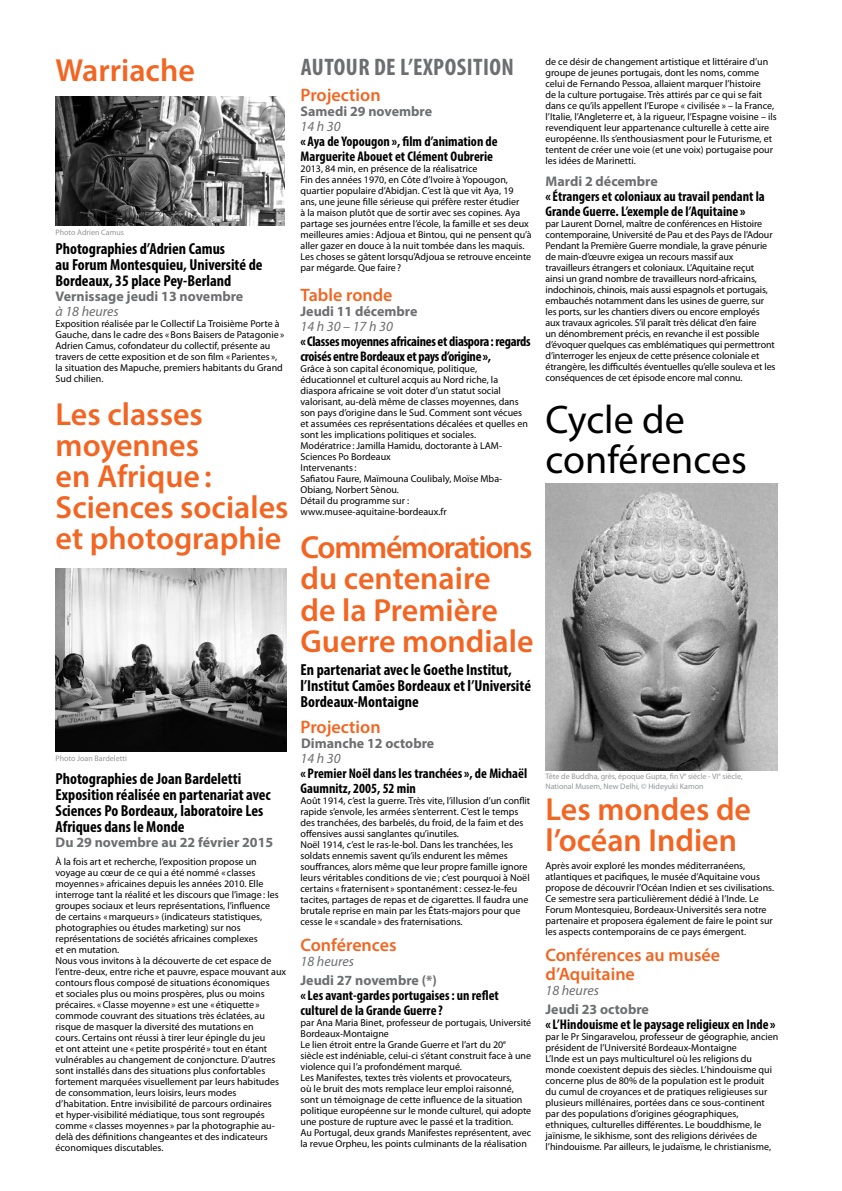
<style>
.page{position:relative;width:842px;height:1191px;background:#fff}
.page>*{position:absolute;margin:0;border:0;box-sizing:border-box;transform-origin:0 0}
.t1{font:40px/40px "Myriad Pro";color:#000}
.t2{font:600 32px/31px "Myriad Pro";color:#f26522}
.t3{font:700 condensed 24px "Myriad Pro";letter-spacing:.02em;color:#6d6e71}
.t4{font:600 18px/19px "Myriad Pro";color:#f26522}
.t5{font:700 condensed 16px/16px "Myriad Pro";color:#000}
.t6{font:700 condensed 14px/15px "Myriad Pro";color:#000}
.t7{font:700 14px "Myriad Pro";color:#6d6e71}
.t8{font:700 condensed 14px/15px "Myriad Pro";letter-spacing:-.02em;color:#000}
.t9{font:italic 14px "Myriad Pro";color:#6d6e71}
.t10{font:10px/11px "Myriad Pro";color:#000}
.t11{font:8px/9.6px "Myriad Pro";color:#939598}
</style>
<div class="page">
<img style="left:56px;top:97px;width:228px;height:128px">
<img style="left:56px;top:569px;width:231px;height:182px">
<img style="left:545px;top:483px;width:232px;height:287px">
<h2 class="t2" style="left:56px;top:54px;width:141px">Warriache</h2>
<p class="t11" style="left:56px;top:227px;width:70px">Photo Adrien Camus</p>
<h3 class="t5" style="left:56px;top:240px;width:209px">Photographies d’Adrien Camus<br>au Forum Montesquieu, Université de<br>Bordeaux, 35 place Pey-Berland</h3>
<h3 class="t7" style="left:56px;top:287px;width:189px">Vernissage jeudi 13 novembre</h3>
<h3 class="t9" style="left:56px;top:303px;width:65px">à 18 heures</h3>
<p class="t10" style="left:56px;top:318px;width:230px">Exposition réalisée par le Collectif La Troisième Porte à Gauche, dans le cadre des «Bons Baisers de Patagonie» Adrien Camus, cofondateur du collectif, présente au travers de cette exposition et de son film «Parientes », la situation des Mapuche, premiers habitants du Grand Sud chilien.</p>
<h2 class="t2" style="left:56px;top:398px;width:234px">Les classes moyennes<br>en Afrique:<br>Sciences sociales et photographie</h2>
<p class="t11" style="left:56px;top:753px;width:73px">Photo Joan Bardeletti</p>
<h3 class="t5" style="left:56px;top:770px;width:217px">Photographies de Joan Bardeletti Exposition réalisée en partenariat avec Sciences Po Bordeaux, laboratoire Les Afriques dans le Monde</h3>
<h3 class="t7" style="left:56px;top:833px;width:219px">Du 29 novembre au 22 février 2015</h3>
<p class="t10" style="left:56px;top:856px;width:232px">À la fois art et recherche, l’exposition propose un voyage au cœur de ce qui a été nommé « classes moyennes » africaines depuis les années 2010. Elle interroge tant la réalité et les discours que l’image : les groupes sociaux et leurs représentations, l’influence<br>de certains «marqueurs » (indicateurs statistiques, photographies ou études marketing) sur nos représentations de sociétés africaines complexes<br>et en mutation.<br>Nous vous invitons à la découverte de cet espace de l’entre-deux, entre riche et pauvre, espace mouvant aux contours flous composé de situations économiques<br>et sociales plus ou moins prospères, plus ou moins précaires. «Classe moyenne» est une «étiquette» commode couvrant des situations très éclatées, au risque de masquer la diversité des mutations en<br>cours. Certains ont réussi à tirer leur épingle du jeu<br>et ont atteint une «petite prospérité» tout en étant vulnérables au changement de conjoncture. D’autres sont installés dans des situations plus confortables fortement marquées visuellement par leurs habitudes de consommation, leurs loisirs, leurs modes d’habitation. Entre invisibilité de parcours ordinaires<br>et hyper-visibilité médiatique, tous sont regroupés comme « classes moyennes » par la photographie au&shy;delà des définitions changeantes et des indicateurs économiques discutables.</p>
<h3 class="t3" style="left:301px;top:52px;width:215px">AUTOUR DE L’EXPOSITION</h3>
<h3 class="t4" style="left:301px;top:85px;width:82px">Projection</h3>
<h3 class="t7" style="left:301px;top:102px;width:133px">Samedi 29 novembre</h3>
<h3 class="t9" style="left:301px;top:118px;width:42px">14 h 30</h3>
<h3 class="t6" style="left:301px;top:134px;width:199px">« Aya de Yopougon », film d’animation de<br>Marguerite Abouet et Clément Oubrerie</h3>
<p class="t10" style="left:301px;top:163px;width:233px">2013, 84 min, en présence de la réalisatrice<br>Fin des années 1970, en Côte d’Ivoire à Yopougon, quartier populaire d’Abidjan. C’est là que vit Aya, 19 ans, une jeune fille sérieuse qui préfère rester étudier<br>à la maison plutôt que de sortir avec ses copines. Aya partage ses journées entre l’école, la famille et ses deux meilleures amies: Adjoua et Bintou, qui ne pensent qu’à aller gazer en douce à la nuit tombée dans les maquis.<br>Les choses se gâtent lorsqu’Adjoua se retrouve enceinte par mégarde. Que faire?</p>
<h3 class="t4" style="left:301px;top:285px;width:94px">Table ronde</h3>
<h3 class="t7" style="left:301px;top:302px;width:118px">Jeudi 11 décembre</h3>
<h3 class="t9" style="left:301px;top:318px;width:94px">14 h 30 – 17 h 30</h3>
<h3 class="t8" style="left:301px;top:334px;width:232px">«Classes moyennes africaines et diaspora: regards croisés entre Bordeaux et pays d’origine»,</h3>
<p class="t10" style="left:301px;top:363px;width:229px">Grâce à son capital économique, politique, éducationnel et culturel acquis au Nord riche, la diaspora africaine se voit doter d’un statut social valorisant, au-delà même de classes moyennes, dans son pays d’origine dans le Sud. Comment sont vécues et assumées ces représentations décalées et quelles en sont les implications politiques et sociales.<br>Modératrice: Jamilla Hamidu, doctorante à LAM-Sciences Po Bordeaux<br>Intervenants:<br>Safiatou Faure, Maïmouna Coulibaly, Moïse Mba-Obiang, Norbert Sènou.<br>Détail du programme sur : www.musee-aquitaine-bordeaux.fr</p>
<h2 class="t2" style="left:301px;top:531px;width:234px">Commémorations du centenaire de la Première<br>Guerre mondiale</h2>
<h3 class="t5" style="left:301px;top:661px;width:232px">En partenariat avec le Goethe Institut, l’Institut Camões Bordeaux et l’Université<br>Bordeaux-Montaigne</h3>
<h3 class="t4" style="left:301px;top:716px;width:82px">Projection</h3>
<h3 class="t7" style="left:301px;top:733px;width:135px">Dimanche 12 octobre</h3>
<h3 class="t9" style="left:301px;top:749px;width:42px">14 h 30</h3>
<h3 class="t6" style="left:301px;top:765px;width:228px">« Premier Noël dans les tranchées», de Michaël<br>Gaumnitz, 2005, 52 min</h3>
<p class="t10" style="left:301px;top:794px;width:231px">Août 1914, c’est la guerre. Très vite, l’illusion d’un conflit rapide s’envole, les armées s’enterrent. C’est le temps des tranchées, des barbelés, du froid, de la faim et des offensives aussi sanglantes qu’inutiles.<br>Noël 1914, c’est le ras-le-bol. Dans les tranchées, les soldats ennemis savent qu’ils endurent les mêmes souffrances, alors même que leur propre famille ignore leurs véritables conditions de vie; c’est pourquoi à Noël certains « fraternisent » spontanément: cessez-le-feu tacites, partages de repas et de cigarettes. Il faudra une brutale reprise en main par les États-majors pour que cesse le « scandale» des fraternisations.</p>
<h3 class="t4" style="left:301px;top:934px;width:98px">Conférences</h3>
<h3 class="t9" style="left:301px;top:952px;width:55px">18 heures</h3>
<h3 class="t7" style="left:301px;top:970px;width:138px">Jeudi 27 novembre (*)</h3>
<h3 class="t6" style="left:301px;top:987px;width:200px">«Les avant-gardes portugaises: un reflet culturel de la Grande Guerre ?</h3>
<p class="t10" style="left:301px;top:1016px;width:232px">par Ana Maria Binet, professeur de portugais, Université Bordeaux-Montaigne<br>Le lien étroit entre la Grande Guerre et l’art du 20<sup>e </sup>siècle est indéniable, celui-ci s’étant construit face à une violence qui l’a profondément marqué.<br>Les Manifestes, textes très violents et provocateurs,<br>où le bruit des mots remplace leur emploi raisonné, sont un témoignage de cette influence de la situation politique européenne sur le monde culturel, qui adopte une posture de rupture avec le passé et la tradition.<br>Au Portugal, deux grands Manifestes représentent, avec la revue Orpheu, les points culminants de la réalisation</p>
<p class="t10" style="left:545px;top:56px;width:233px">de ce désir de changement artistique et littéraire d’un groupe de jeunes portugais, dont les noms, comme celui de Fernando Pessoa, allaient marquer l’histoire<br>de la culture portugaise. Très attirés par ce qui se fait dans ce qu’ils appellent l’Europe « civilisée » – la France, l’Italie, l’Angleterre et, à la rigueur, l’Espagne voisine – ils revendiquent leur appartenance culturelle à cette aire européenne. Ils s’enthousiasment pour le Futurisme, et tentent de créer une voie (et une voix) portugaise pour les idées de Marinetti.</p>
<h3 class="t7" style="left:545px;top:172px;width:114px">Mardi 2 décembre</h3>
<h3 class="t6" style="left:545px;top:188px;width:221px">«Étrangers et coloniaux au travail pendant la<br>Grande Guerre. L’exemple de l’Aquitaine »</h3>
<p class="t10" style="left:545px;top:218px;width:231px">par Laurent Dornel, maître de conférences en Histoire contemporaine, Université de Pau et des Pays de l’Adour Pendant la Première Guerre mondiale, la grave pénurie de main-d’œuvre exigea un recours massif aux travailleurs étrangers et coloniaux. L’Aquitaine reçut<br>ainsi un grand nombre de travailleurs nord-africains, indochinois, chinois, mais aussi espagnols et portugais, embauchés notamment dans les usines de guerre, sur les ports, sur les chantiers divers ou encore employés aux travaux agricoles. S’il paraît très délicat d’en faire<br>un dénombrement précis, en revanche il est possible d’évoquer quelques cas emblématiques qui permettront d’interroger les enjeux de cette présence coloniale et étrangère, les difficultés éventuelles qu’elle souleva et les conséquences de cet épisode encore mal connu.</p>
<h1 class="t1" style="left:545px;top:399px;width:203px">Cycle de conférences</h1>
<p class="t11" style="left:545px;top:771px;width:199px">Tête de Buddha, grès, époque Gupta, fin V<sup>e</sup> siècle - VI<sup>e</sup> siècle,<br>National Musem, New Delhi, © Hideyuki Kamon</p>
<h2 class="t2" style="left:545px;top:792px;width:207px">Les mondes de l’océan Indien</h2>
<p class="t10" style="left:545px;top:859px;width:230px">Après avoir exploré les mondes méditerranéens, atlantiques et pacifiques, le musée d’Aquitaine vous propose de découvrir l’Océan Indien et ses civilisations.<br>Ce semestre sera particulièrement dédié à l’Inde. Le Forum Montesquieu, Bordeaux-Universités sera notre partenaire et proposera également de faire le point sur les aspects contemporains de ce pays émergent.</p>
<h3 class="t4" style="left:545px;top:944px;width:176px">Conférences au musée d’Aquitaine</h3>
<h3 class="t9" style="left:545px;top:981px;width:55px">18 heures</h3>
<h3 class="t7" style="left:545px;top:1000px;width:105px">Jeudi 23 octobre</h3>
<h3 class="t6" style="left:545px;top:1016px;width:232px">«L’Hindouisme et le paysage religieux en Inde »</h3>
<p class="t10" style="left:545px;top:1030px;width:234px">par le Pr Singaravelou, professeur de géographie, ancien président de l’Université Bordeaux-Montaigne<br>L’Inde est un pays multiculturel où les religions du monde coexistent depuis des siècles. L’hindouisme qui concerne plus de 80% de la population est le produit<br>du cumul de croyances et de pratiques religieuses sur plusieurs millénaires, portées dans ce sous-continent par des populations d’origines géographiques, ethniques, culturelles différentes. Le bouddhisme, le jaïnisme, le sikhisme, sont des religions dérivées de l’hindouisme. Par ailleurs, le judaïsme, le christianisme,</p>
</div>
